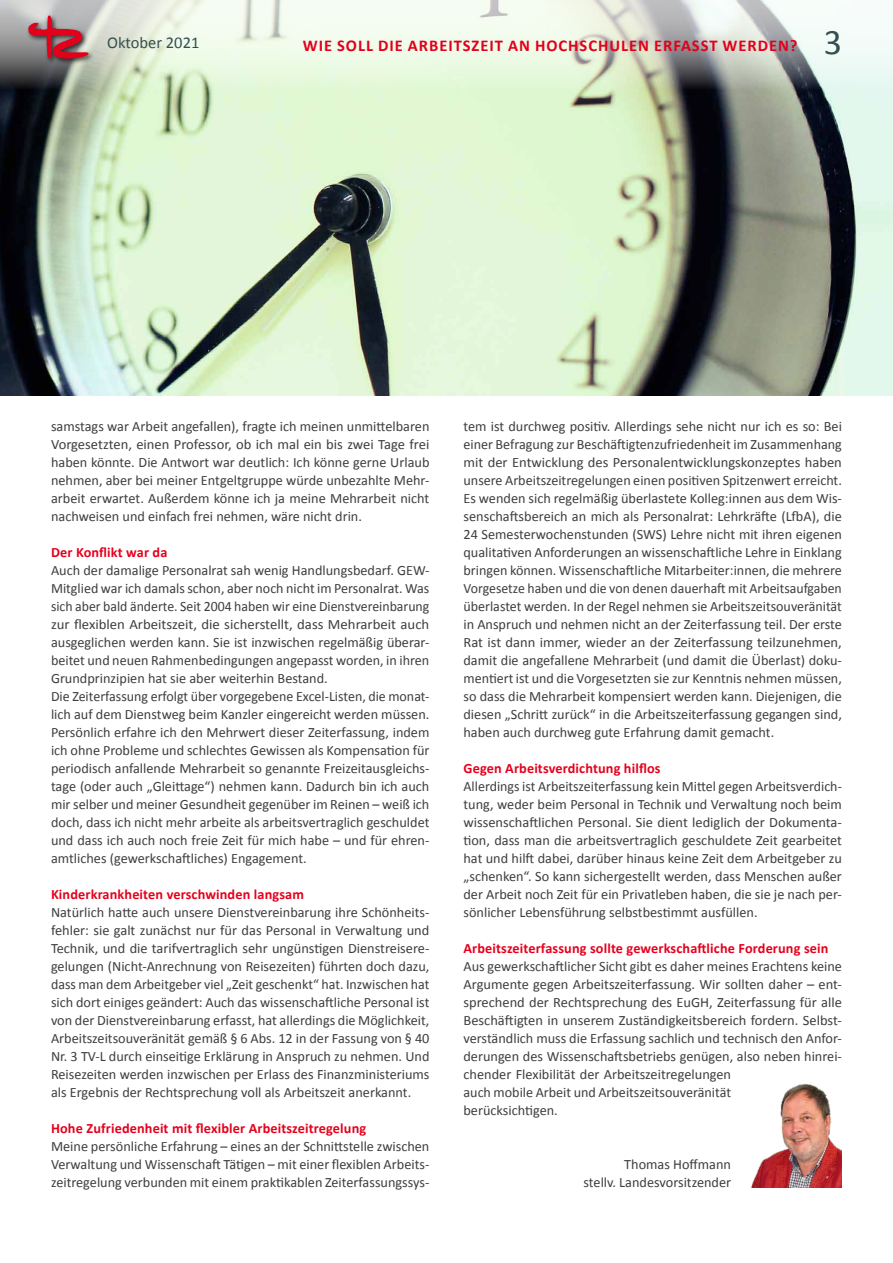
<style>
.page{position:relative;width:893px;height:1263px;background:#fff}
.page>*{position:absolute;margin:0;border:0;box-sizing:border-box;transform-origin:0 0}
.t1{font:700 16.5px "Calibri";letter-spacing:.06em;color:#e2001a}
.t2{font:16.5px "Calibri";color:#344f53}
.t3{font:14.25px/18px "Calibri";color:#3e3d40;text-align:justify}
.t4{font:700 14.25px "Calibri";letter-spacing:.01em;color:#e5001d}
.s1{font-weight:400;font-size:36px;color:#344f53}
</style>
<div class="page">
<img style="left:0;top:89px;width:893px;height:306px">
<img style="left:751px;top:1084px;width:91px;height:103px">
<svg style="left:0;top:0;width:893px;height:89px"></svg>
<div style="left:26px;top:1px;width:69px;height:64px;background:#000;opacity:.69"></div>
<svg style="left:28px;top:15px;width:61px;height:44px;background:#af646d"></svg>
<p class="t2" style="left:107px;top:33px;width:94px">Oktober 2021</p>
<p class="t1" style="left:303px;top:34px;width:541px">WIE SOLL DIE ARBEITSZEIT AN HOCHSCHULEN ERFASST WERDEN? <span class="s1">3</span></p>
<p class="t3" style="left:51px;top:418px;width:380px">samstags war Arbeit angefallen), fragte ich meinen unmittelbaren Vorgesetzten, einen Professor, ob ich mal ein bis zwei Tage frei haben könnte. Die Antwort war deutlich: Ich könne gerne Urlaub nehmen, aber bei meiner Entgeltgruppe würde unbezahlte Mehr&shy;arbeit erwartet. Außerdem könne ich ja meine Mehrarbeit nicht nachweisen und einfach frei nehmen, wäre nicht drin.</p>
<p class="t4" style="left:51px;top:542px;width:118px">Der Konflikt war da</p>
<p class="t3" style="left:51px;top:562px;width:380px;text-align:left">Auch der damalige Personalrat sah wenig Handlungsbedarf. GEW-Mitglied war ich damals schon, aber noch nicht im Personalrat. Was sich aber bald änderte. Seit 2004 haben wir eine Dienstvereinbarung zur flexiblen Arbeitszeit, die sicherstellt, dass Mehrarbeit auch ausgeglichen werden kann. Sie ist inzwischen regelmäßig überar&shy;beitet und neuen Rahmenbedingungen angepasst worden, in ihren Grundprinzipien hat sie aber weiterhin Bestand.<br>Die Zeiterfassung erfolgt über vorgegebene Excel-Listen, die monat&shy;lich auf dem Dienstweg beim Kanzler eingereicht werden müssen.<br>Persönlich erfahre ich den Mehrwert dieser Zeiterfassung, indem ich ohne Probleme und schlechtes Gewissen als Kompensation für periodisch anfallende Mehrarbeit so genannte Freizeitausgleichs&shy;tage (oder auch „Gleittage“) nehmen kann. Dadurch bin ich auch mir selber und meiner Gesundheit gegenüber im Reinen – weiß ich doch, dass ich nicht mehr arbeite als arbeitsvertraglich geschuldet und dass ich auch noch freie Zeit für mich habe – und für ehren&shy;amtliches (gewerkschaftliches) Engagement.</p>
<p class="t4" style="left:51px;top:884px;width:254px">Kinderkrankheiten verschwinden langsam</p>
<p class="t3" style="left:51px;top:904px;width:380px">Natürlich hatte auch unsere Dienstvereinbarung ihre Schönheits&shy;fehler: sie galt zunächst nur für das Personal in Verwaltung und Technik, und die tarifvertraglich sehr ungünstigen Dienstreisere&shy;gelungen (Nicht-Anrechnung von Reisezeiten) führten doch dazu, dass man dem Arbeitgeber viel „Zeit geschenkt“ hat. Inzwischen hat sich dort einiges geändert: Auch das wissenschaftliche Personal ist von der Dienstvereinbarung erfasst, hat allerdings die Möglichkeit, Arbeitszeitsouveränität gemäß § 6 Abs. 12 in der Fassung von § 40<br>Nr. 3 TV-L durch einseitige Erklärung in Anspruch zu nehmen. Und Reisezeiten werden inzwischen per Erlass des Finanzministeriums als Ergebnis der Rechtsprechung voll als Arbeitszeit anerkannt.</p>
<p class="t4" style="left:51px;top:1118px;width:317px">Hohe Zufriedenheit mit flexibler Arbeitszeitregelung</p>
<p class="t3" style="left:51px;top:1138px;width:380px">Meine persönliche Erfahrung – eines an der Schnittstelle zwischen Verwaltung und Wissenschaft Tätigen – mit einer flexiblen Arbeits&shy;zeitregelung verbunden mit einem praktikablen Zeiterfassungssys-</p>
<p class="t3" style="left:463px;top:418px;width:380px">tem ist durchweg positiv. Allerdings sehe nicht nur ich es so: Bei einer Befragung zur Beschäftigtenzufriedenheit im Zusammenhang mit der Entwicklung des Personalentwicklungskonzeptes haben unsere Arbeitszeitregelungen einen positiven Spitzenwert erreicht.<br>Es wenden sich regelmäßig überlastete Kolleg:innen aus dem Wis&shy;senschaftsbereich an mich als Personalrat: Lehrkräfte (LfbA), die 24 Semesterwochenstunden (SWS) Lehre nicht mit ihren eigenen qualitativen Anforderungen an wissenschaftliche Lehre in Einklang bringen können. Wissenschaftliche Mitarbeiter:innen, die mehrere Vorgesetze haben und die von denen dauerhaft mit Arbeitsaufgaben überlastet werden. In der Regel nehmen sie Arbeitszeitsouveränität in Anspruch und nehmen nicht an der Zeiterfassung teil. Der erste Rat ist dann immer, wieder an der Zeiterfassung teilzunehmen, damit die angefallene Mehrarbeit (und damit die Überlast) doku&shy;mentiert ist und die Vorgesetzten sie zur Kenntnis nehmen müssen, so dass die Mehrarbeit kompensiert werden kann. Diejenigen, die diesen „Schritt zurück“ in die Arbeitszeiterfassung gegangen sind, haben auch durchweg gute Erfahrung damit gemacht.</p>
<p class="t4" style="left:463px;top:758px;width:199px">Gegen Arbeitsverdichtung hilflos</p>
<p class="t3" style="left:463px;top:778px;width:380px">Allerdings ist Arbeitszeiterfassung kein Mittel gegen Arbeitsverdich&shy;tung, weder beim Personal in Technik und Verwaltung noch beim wissenschaftlichen Personal. Sie dient lediglich der Dokumenta&shy;tion, dass man die arbeitsvertraglich geschuldete Zeit gearbeitet hat und hilft dabei, darüber hinaus keine Zeit dem Arbeitgeber zu „schenken“. So kann sichergestellt werden, dass Menschen außer der Arbeit noch Zeit für ein Privatleben haben, die sie je nach per&shy;sönlicher Lebensführung selbstbestimmt ausfüllen.</p>
<p class="t4" style="left:463px;top:938px;width:366px">Arbeitszeiterfassung sollte gewerkschaftliche Forderung sein</p>
<p class="t3" style="left:463px;top:958px;width:380px;text-align:left">Aus gewerkschaftlicher Sicht gibt es daher meines Erachtens keine Argumente gegen Arbeitszeiterfassung. Wir sollten daher – ent&shy;sprechend der Rechtsprechung des EuGH, Zeiterfassung für alle Beschäftigten in unserem Zuständigkeitsbereich fordern. Selbst&shy;verständlich muss die Erfassung sachlich und technisch den Anfor&shy;derungen des Wissenschaftsbetriebs genügen, also neben hinrei&shy;chender Flexibilität der Arbeitszeitregelungen<br>auch mobile Arbeit und Arbeitszeitsouveränität<br>berücksichtigen.</p>
<p class="t3" style="left:584px;top:1156px;width:149px;text-align:right">Thomas Hoffmann<br>stellv. Landesvorsitzender</p>
</div>
